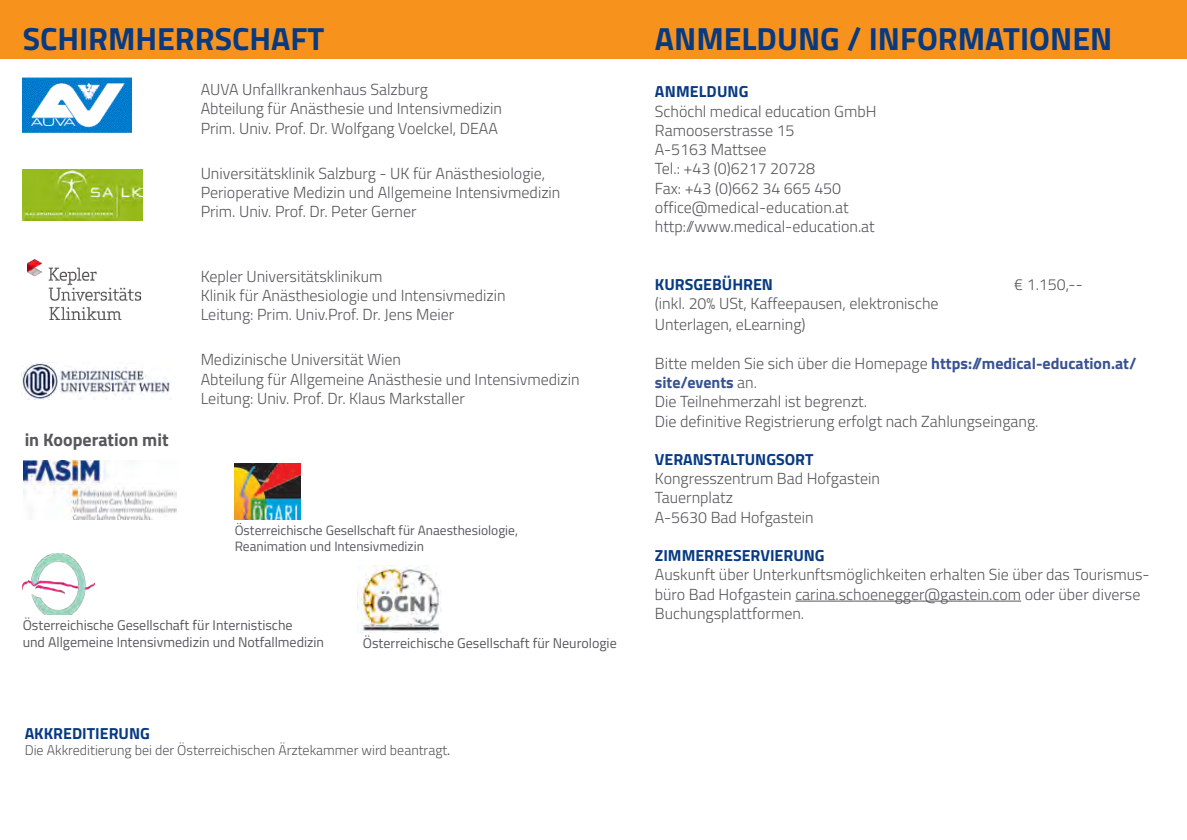
<style>
.page{position:relative;width:1187px;height:840px;background:#fff}
.page>*{position:absolute;margin:0;border:0;box-sizing:border-box;transform-origin:0 0}
.t1{font:700 32px "Titillium Web";color:#083a82}
.t2{font:700 18px "Titillium Web";color:#57585a}
.t3{font:300 16px/19.2px "Titillium Web";color:#57585a}
.t4{font:700 16px/19.2px "Titillium Web";color:#385393}
.t5{font:700 16px "Titillium Web";color:#083a82}
.t6{font:14px "Titillium Web";color:#57585a}
.t7{font:300 14px "Titillium Web";color:#57585a}
.t8{font:13.4px "Titillium Web";color:#57585a}
.s1{font-weight:400}
.s2{font-weight:300;color:#57585a}
</style>
<div class="page">
<div style="left:0;top:0;width:1187px;height:58px;background:#f7931d"></div>
<hr style="left:795px;top:600px;width:226px;height:1px;background:#57585a">
<img style="left:23px;top:553px;width:72px;height:61px">
<img style="left:23px;top:460px;width:153px;height:59px">
<img style="left:235px;top:463px;width:66px;height:56px">
<img style="left:357px;top:565px;width:84px;height:67px">
<img style="left:27px;top:259px;width:114px;height:60px">
<img style="left:23px;top:169px;width:120px;height:51px">
<img style="left:23px;top:77px;width:109px;height:55px">
<img style="left:21px;top:362px;width:149px;height:37px">
<p class="t1" style="left:23px;top:15px;width:303px">SCHIRMHERRSCHAFT</p>
<p class="t3" style="left:201px;top:79px;width:229px">AUVA Unfallkrankenhaus Salzburg</p>
<p class="t3" style="left:201px;top:98px;width:303px">Abteilung für Anästhesie und Intensivmedizin</p>
<p class="t3" style="left:201px;top:117px;width:299px">Prim. Univ. Prof. Dr. Wolfgang Voelckel, DEAA</p>
<p class="t3" style="left:201px;top:163px;width:346px">Universitätsklinik Salzburg - UK für Anästhesiologie,</p>
<p class="t3" style="left:201px;top:182px;width:361px">Perioperative Medizin und Allgemeine Intensivmedizin</p>
<p class="t3" style="left:201px;top:201px;width:217px">Prim. Univ. Prof. Dr. Peter Gerner</p>
<p class="t2" style="left:25px;top:425px;width:145px">in Kooperation mit</p>
<p class="t3" style="left:201px;top:265px;width:183px">Kepler Universitätsklinikum</p>
<p class="t3" style="left:201px;top:285px;width:307px">Klinik für Anästhesiologie und Intensivmedizin</p>
<p class="t3" style="left:201px;top:304px;width:255px">Leitung: Prim. Univ.Prof. Dr. Jens Meier</p>
<p class="t3" style="left:201px;top:349px;width:202px">Medizinische Universität Wien</p>
<p class="t3" style="left:201px;top:368px;width:380px">Abteilung für Allgemeine Anästhesie und Intensivmedizin</p>
<p class="t3" style="left:201px;top:387px;width:266px">Leitung: Univ. Prof. Dr. Klaus Markstaller</p>
<p class="t8" style="left:235px;top:520px;width:285px">Österreichische Gesellschaft für Anaesthesiologie,</p>
<p class="t8" style="left:235px;top:536px;width:191px">Reanimation und Intensivmedizin</p>
<p class="t6" style="left:23px;top:615px;width:271px">Österreichische Gesellschaft für Internistische</p>
<p class="t6" style="left:23px;top:631px;width:303px">und Allgemeine Intensivmedizin und Notfallmedizin</p>
<p class="t6" style="left:363px;top:632px;width:255px">Österreichische Gesellschaft für Neurologie</p>
<p class="t5" style="left:25px;top:720px;width:127px">AKKREDITIERUNG</p>
<p class="t7" style="left:25px;top:739px;width:427px">Die Akkreditierung bei der Österreichischen Ärztekammer wird beantragt<span class="s1">.</span></p>
<p class="t1" style="left:655px;top:15px;width:459px">ANMELDUNG / INFORMATIONEN</p>
<p class="t5" style="left:655px;top:79px;width:95px">ANMELDUNG</p>
<p class="t3" style="left:655px;top:101px;width:223px">Schöchl medical education GmbH</p>
<p class="t3" style="left:655px;top:120px;width:141px">Ramooserstrasse 15</p>
<p class="t3" style="left:655px;top:139px;width:113px">A-5163 Mattsee</p>
<p class="t3" style="left:655px;top:158px;width:162px">Tel.: +43 (0)6217 20728</p>
<p class="t3" style="left:655px;top:177px;width:188px">Fax: +43 (0)662 34 665 450</p>
<p class="t3" style="left:655px;top:197px;width:195px">office@medical-education.at</p>
<p class="t3" style="left:655px;top:216px;width:221px">http://www.medical-education.at</p>
<p class="t5" style="left:655px;top:271px;width:120px">KURSGEBÜHREN</p>
<p class="t3" style="left:1014px;top:273px;width:70px">€ 1.150,--</p>
<p class="t3" style="left:655px;top:293px;width:285px">(inkl. 20% USt, Kaffeepausen, elektronische</p>
<p class="t3" style="left:655px;top:314px;width:152px">Unterlagen, eLearning)</p>
<p class="t4" style="left:655px;top:352px;width:483px"><span class="s2">Bitte melden Sie sich über die Homepage</span> https://medical-education.at/ site/events <span class="s2">an.</span></p>
<p class="t3" style="left:655px;top:391px;width:214px">Die Teilnehmerzahl ist begrenzt.</p>
<p class="t3" style="left:655px;top:410px;width:385px">Die definitive Registrierung erfolgt nach Zahlungseingang.</p>
<p class="t5" style="left:655px;top:447px;width:160px">VERANSTALTUNGSORT</p>
<p class="t3" style="left:655px;top:468px;width:227px">Kongresszentrum Bad Hofgastein</p>
<p class="t3" style="left:655px;top:487px;width:80px">Tauernplatz</p>
<p class="t3" style="left:655px;top:506px;width:160px">A-5630 Bad Hofgastein</p>
<p class="t5" style="left:655px;top:543px;width:171px">ZIMMERRESERVIERUNG</p>
<p class="t3" style="left:655px;top:564px;width:496px">Auskunft über Unterkunftsmöglichkeiten erhalten Sie über das Tourismus&shy;büro Bad Hofgastein carina.schoenegger@gastein.com oder über diverse<br>Buchungsplattformen.</p>
</div>
